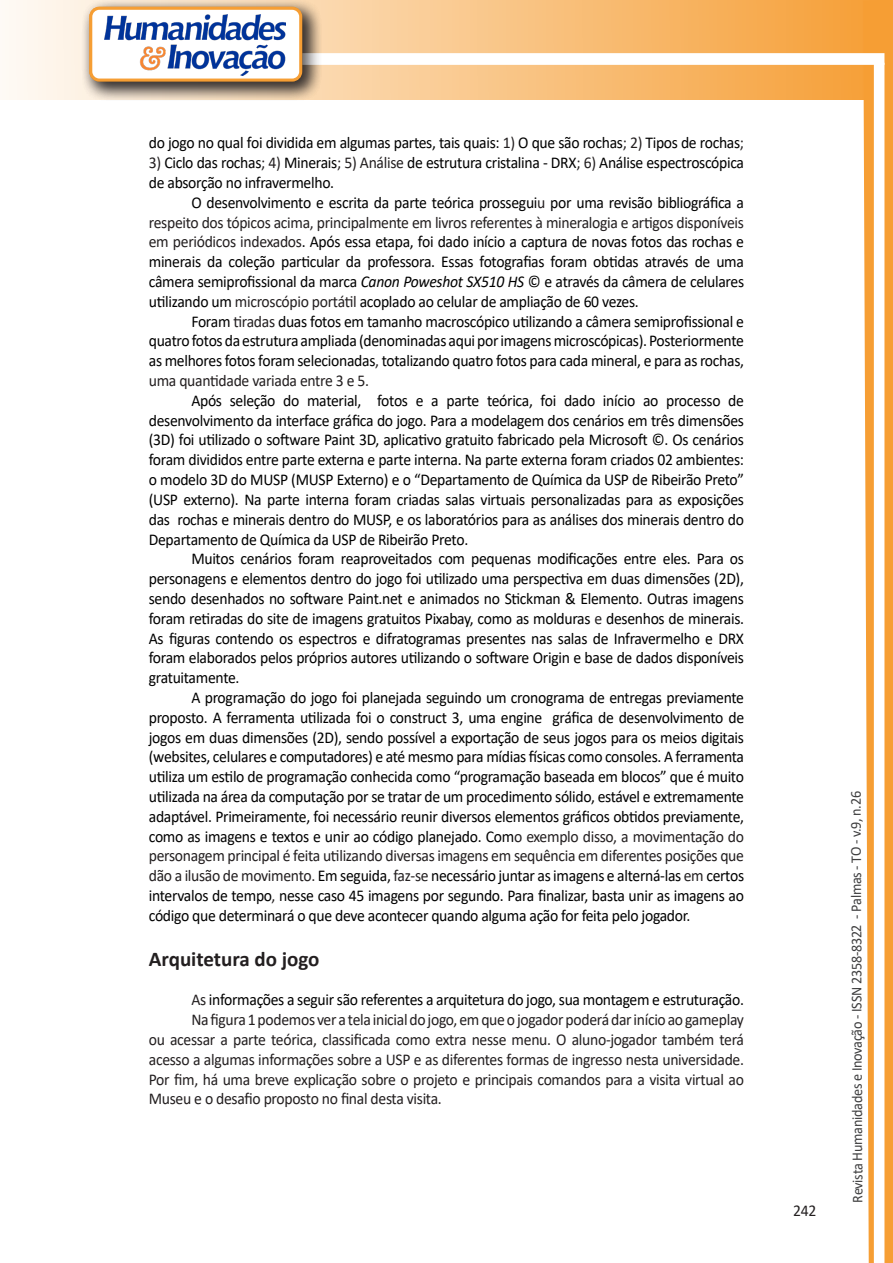
<style>
.page{position:relative;width:893px;height:1263px;background:#fff}
.page>*{position:absolute;margin:0;border:0;box-sizing:border-box;transform-origin:0 0}
.Titulo_2{font:700 21px "Calibri";color:#231f20}
.texto{font:16.5px/19.8px "Calibri";letter-spacing:-.02em;color:#000;text-align:justify;scale:.95 1}
.texto-2{font:16.5px/19.8px "Calibri";letter-spacing:-.02em;color:#231f20;text-align:justify;scale:.95 1}
.t1{font:15px "Calibri";letter-spacing:-.025em;color:#3e3e3f;scale:.95 1}
.s1{color:#231f20}
.s2{font-style:italic}
</style>
<div class="page">
<svg style="left:5px;top:0;width:858px;height:100px;background:#f9c484"></svg>
<div style="left:302px;top:53px;width:582px;height:12px;background:#fff;border:2px solid #fff"></div>
<svg style="left:863px;top:0;width:30px;height:1263px"></svg>
<div style="left:81px;top:0;width:241px;height:102px;background:#231f20;opacity:.75"></div>
<svg style="left:91px;top:8px;width:210px;height:72px"></svg>
<div style="left:89px;top:7px;width:213px;height:75px;border:3px solid #f69e34;border-radius:9px"></div>
<p class="texto" style="left:149px;top:133px;width:628px">do jogo no qual foi dividida em algumas partes, tais quais: <span class="s1">1)</span> O que são rochas<span class="s1">; 2)</span> Tipos de rochas<span class="s1">;</span></p>
<p class="texto" style="left:149px;top:152px;width:628px"><span class="s1">3)</span> Ciclo das rochas<span class="s1">; 4)</span> Minerais<span class="s1">; 5) Análise</span> de estrutura cristalina - DRX<span class="s1">; 6)</span> Análise espectroscópica de absorção no infravermelho.</p>
<p class="texto" style="left:149px;top:192px;width:628px;text-indent:43px">O desenvolvimento e escrita da parte teórica prossegui<span class="s1">u</span> por uma revisão bibliográfica a <span class="s1">respeito dos tópicos acima, principalmente em livros referentes à mineralogia e artigos disponíveis em periódicos indexados</span>. Após essa etapa, foi dado início a captura de novas fotos das rochas e minerais da coleção particular da professora. Essas fotografias foram obtidas através de uma câmera semiprofissional da marca <span class="s2">Canon Poweshot SX510 HS</span> © e através da câmera de celulares utilizando um <span class="s1">microscópio portátil</span> acoplado ao celular de ampliação de 60 vezes.</p>
<p class="texto" style="left:149px;top:311px;width:628px;text-indent:43px">Foram <span class="s1">tiradas</span> duas fotos em tamanho macroscópico utilizando a câmera semiprofissional e quatro fotos da estrutura ampliada (denominadas aqui por imagens microscópicas). Posteriormente as melhores fotos foram selecionadas<span class="s1">,</span> totalizando quatro fotos para cada mineral, e para as rochas, <span class="s1">uma quantidade variada entre 3 e 5.</span></p>
<p class="texto" style="left:149px;top:390px;width:628px;text-indent:43px">Após seleção do material, fotos e a parte teórica, foi dado início ao processo de desenvolvimento da interface gráfica do jogo. Para a modelagem dos cenários em três dimensões (3D) foi utilizado o software Paint 3D, aplicativo gratuito fabricado pela Microsoft ©. Os cenários foram divididos entre parte externa e parte interna. Na parte externa foram criados 02 ambientes: o modelo 3D do MUSP (MUSP Externo) e o “Departamento de Química da USP de Ribeirão Preto” (USP externo). Na parte interna foram criadas salas virtuais personalizadas para as exposições das rochas e minerais dentro do MUSP, e os laboratórios para as análises dos minerais dentro do Departamento de Química da USP de Ribeirão Preto.</p>
<p class="texto" style="left:149px;top:548px;width:628px;text-indent:43px">Muitos cenários foram reaproveitados com pequenas modificações entre eles. Para os personagens e elementos dentro do jogo foi utilizado uma perspectiva em duas dimensões (2D), sendo desenhados no software Paint.net e animados no Stickman &amp; Elemento. Outras imagens foram retiradas do site de imagens gratuitos Pixabay, como as molduras <span class="s1">e</span> desenhos de minerais.<br>As figuras contendo os espectros e difratogramas presentes nas salas de Infravermelho e DRX foram elaborados pelos próprios autores utilizando o software Origin e base de dados disponíveis gratuitamente.</p>
<p class="texto" style="left:149px;top:687px;width:628px;text-indent:43px">A programação do jogo foi planejada seguindo um cronograma de entregas previamente proposto. A ferramenta utilizada foi o construct 3, uma engine gráfica de desenvolvimento de jogos em duas dimensões (2D), sendo possível a exportação de seus jogos para os meios digitais (websites, celulares e computadores) e até mesmo para mídias físicas como consoles. A ferramenta utiliza um estilo de programação conhecida como “programação baseada em blocos” que é muito utilizada na área da computação por se tratar de um procedimento sólido, estável e extremamente adaptável. Primeiramente, foi necessário reunir diversos elementos gráficos obtidos previamente, como as imagens e textos e unir ao código planejado. Com<span class="s1">o exemplo disso, a movimentação do personagem principal é feita utilizando diversas imagens em sequência em diferentes posições que dão a ilusão de movimento.</span> Em seguida, <span class="s1">faz-se</span> necessário juntar as imagens e alterná-las <span class="s1">em</span> certos intervalos de tempo<span class="s1">,</span> nesse caso 45 imagens por segundo. Para finalizar, basta unir as imagens ao código que determinará o que deve acontecer quando alguma ação for feita pelo jogador.</p>
<p class="Titulo_2" style="left:149px;top:944px;width:172px">Arquitetura do jogo</p>
<p class="texto" style="left:191px;top:989px;width:583px"><span class="s1">As</span> informações a seguir são referentes a arquitetura do jogo, sua montagem e estruturação.</p>
<p class="texto-2" style="left:149px;top:1009px;width:628px;text-indent:43px">Na figura 1 podemos ver a tela inicial do jogo, em que o jogador poderá dar início ao gameplay ou acessar a parte teórica, classificada como extra nesse menu. O aluno-jogador também terá acesso a algumas informações sobre a USP e as diferentes formas de ingresso nesta universidade.<br>Por fim, há uma breve explicação sobre o projeto e principais comandos para a visita virtual ao Museu e o desafio proposto no final desta visita.</p>
<p class="texto-2" style="left:793px;top:1200px;width:26px">242</p>
<p class="t1" style="left:846px;top:1203px;width:435px;rotate:-90deg">Revista Humanidades e Inovação - ISSN 2358-8322 - Palmas - TO - v.9, n.26</p>
</div>
